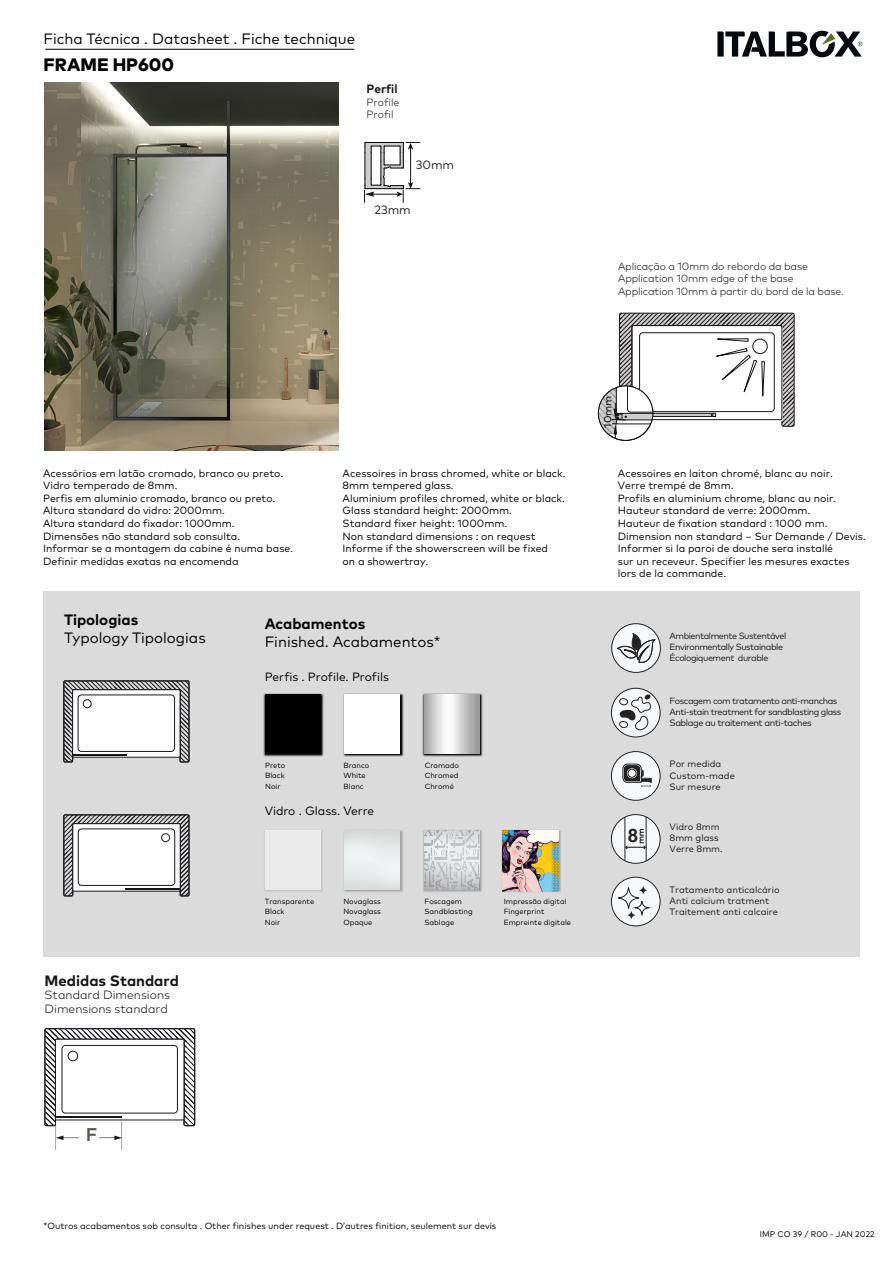
<style>
.page{position:relative;width:893px;height:1263px;background:#fff}
.page>*{position:absolute;margin:0;border:0;box-sizing:border-box;transform-origin:0 0}
.t1{font:700 18.45px "Helvetica";color:#232323}
.t2{font:700 18.15px "Akkurat";color:#5a5753;scale:1.04 1}
.t3{font:800 18px "Mark Pro";color:#000}
.t4{font:15px "Mark Pro";color:#000}
.t5{font:700 15px "Mark Pro";color:#000}
.t6{font:700 15px "Mark Pro";color:#131311}
.t7{font:12.15px "Mark Pro";color:#241f1f}
.t8{font:12px "Mark Pro";color:#000}
.t9{font:300 12px/13.5px "Mark Pro";color:#131311}
.t10{font:700 12px "Mark Pro";color:#1a171c}
.t11{font:10.65px "Mark Pro";color:#131312}
.t12{font:10.5px/12.6px "Mark Pro";color:#000}
.t13{font:300 10.5px/12.6px "Mark Pro";letter-spacing:-.015em;color:#1a171c}
.t14{font:9.3px/11.1px "Mark Pro";color:#1a171c}
.t15{font:9.3px "Mark Pro";letter-spacing:-.05em;color:#1a171c}
.t16{font:9px/10.8px "Mark Pro";letter-spacing:-.05em;color:#1a171c}
.t17{font:9px "Mark Pro";color:#000}
.t18{font:8.25px "Mark Pro";color:#000}
.t19{font:7.5px/10.5px "Mark Pro";color:#000}
</style>
<div class="page">
<svg style="left:364px;top:142px;width:56px;height:61px"></svg>
<img style="left:44px;top:83px;width:294px;height:367px">
<div style="left:43px;top:591px;width:817px;height:365px;background:#dbdbdb"></div>
<hr style="left:45px;top:49px;width:309px;height:1px;background:#000">
<svg style="left:717px;top:31px;width:146px;height:26px"></svg>
<img style="left:264px;top:830px;width:59px;height:62px">
<div style="left:265px;top:830px;width:55px;height:60px;background:#eaeaea"></div>
<img style="left:344px;top:830px;width:59px;height:62px">
<img style="left:344px;top:830px;width:56px;height:60px">
<img style="left:423px;top:830px;width:59px;height:62px">
<img style="left:502px;top:830px;width:59px;height:62px">
<img style="left:503px;top:830px;width:56px;height:60px">
<svg style="left:611px;top:688px;width:49px;height:49px"></svg>
<div style="left:611px;top:688px;width:49px;height:49px;border:1px solid #232323;border-radius:50%"></div>
<svg style="left:619px;top:694px;width:32px;height:38px"></svg>
<div style="left:611px;top:751px;width:49px;height:49px;background:#f7f8f9;border-radius:50%"></div>
<div style="left:611px;top:751px;width:49px;height:50px;border:1px solid #232323;border-radius:50%"></div>
<div style="left:611px;top:814px;width:49px;height:49px;background:#f7f8f9;border-radius:50%"></div>
<div style="left:611px;top:814px;width:49px;height:50px;border:1px solid #232323;border-radius:50%"></div>
<hr style="left:625px;top:817px;width:1px;height:44px;background:#232323">
<hr style="left:646px;top:817px;width:1px;height:44px;background:#232323">
<svg style="left:625px;top:829px;width:21px;height:20px"></svg>
<svg style="left:622px;top:764px;width:30px;height:23px"></svg>
<div style="left:612px;top:624px;width:48px;height:48px;background:#f7f8f9;border-radius:50%"></div>
<div style="left:611px;top:623px;width:50px;height:50px;border:1px solid #232323;border-radius:50%"></div>
<svg style="left:617px;top:633px;width:38px;height:34px"></svg>
<img style="left:503px;top:831px;width:55px;height:61px">
<img style="left:264px;top:694px;width:60px;height:63px">
<div style="left:265px;top:694px;width:55px;height:60px;background:#000"></div>
<img style="left:343px;top:694px;width:60px;height:63px">
<div style="left:344px;top:694px;width:56px;height:60px;background:#fff"></div>
<img style="left:423px;top:694px;width:60px;height:63px">
<img style="left:424px;top:694px;width:56px;height:60px">
<div style="left:611px;top:877px;width:49px;height:49px;background:#f7f8f9;border-radius:50%"></div>
<div style="left:611px;top:877px;width:49px;height:49px;border:1px solid #232323;border-radius:50%"></div>
<svg style="left:618px;top:885px;width:33px;height:31px"></svg>
<svg style="left:627px;top:910px;width:9px;height:10px"></svg>
<svg style="left:639px;top:885px;width:9px;height:10px"></svg>
<svg style="left:63px;top:680px;width:126px;height:82px"></svg>
<div style="left:73px;top:690px;width:107px;height:67px;background:#fff"></div>
<div style="left:72px;top:689px;width:108px;height:68px;border:1px solid #1a171c"></div>
<div style="left:78px;top:695px;width:97px;height:57px;border:1px solid #1a171c;border-radius:3px"></div>
<div style="left:83px;top:699px;width:8px;height:9px;border:1px solid #1a171c;border-radius:50%"></div>
<hr style="left:73px;top:754px;width:54px;height:1px;background:#1a171c">
<svg style="left:63px;top:814px;width:126px;height:82px"></svg>
<div style="left:73px;top:824px;width:107px;height:67px;background:#fff"></div>
<div style="left:73px;top:823px;width:107px;height:68px;border:1px solid #1a171c"></div>
<div style="left:78px;top:829px;width:97px;height:56px;border:1px solid #1a171c;border-radius:3px"></div>
<div style="left:161px;top:833px;width:9px;height:9px;border:1px solid #1a171c;border-radius:50%"></div>
<hr style="left:126px;top:888px;width:54px;height:1px;background:#1a171c">
<svg style="left:45px;top:1028px;width:150px;height:122px"></svg>
<svg style="left:598px;top:313px;width:196px;height:125px"></svg>
<h3 class="t4" style="left:44px;top:27px;width:313px">Ficha Técnica . Datasheet . Fiche technique</h3>
<h3 class="t3" style="left:44px;top:51px;width:132px">FRAME HP600</h3>
<p class="t10" style="left:366px;top:80px;width:33px">Perfil</p>
<p class="t13" style="left:366px;top:95px;width:34px">Profile<br>Profil</p>
<p class="t7" style="left:416px;top:155px;width:40px">30mm</p>
<p class="t7" style="left:374px;top:200px;width:38px">23mm</p>
<p class="t13" style="left:618px;top:259px;width:191px">Aplicação a 10mm do rebordo da base<br>Application 10mm edge of the base</p>
<p class="t13" style="left:618px;top:284px;width:227px">Application 10mm à partir du bord de la base.</p>
<p class="t11" style="left:600px;top:428px;width:34px;rotate:-90deg">10mm</p>
<p class="t12" style="left:43px;top:466px;width:252px">Acessórios em latão cromado, branco ou preto.<br>Vidro temperado de 8mm.<br>Perfis em aluminio cromado, branco ou preto.<br>Altura standard do vidro: 2000mm.<br>Altura standard do fixador: 1000mm.<br>Dimensões não standard sob consulta.<br>Informar se a montagem da cabine é numa base.<br>Definir medidas exatas na encomenda</p>
<p class="t12" style="left:343px;top:466px;width:224px">Acessoires in brass chromed, white or black.<br>8mm tempered glass.<br>Aluminium profiles chromed, white or black.<br>Glass standard height: 2000mm.<br>Standard fixer height: 1000mm.<br>Non standard dimensions : on request Informe if the showerscreen will be fixed<br>on a showertray.</p>
<p class="t12" style="left:618px;top:466px;width:249px">Acessoires en laiton chromé, blanc au noir.<br>Verre trempé de 8mm.<br>Profils en aluminium chrome, blanc au noir.<br>Hauteur standard de verre: 2000mm.<br>Hauteur de fixation standard : 1000 mm.<br>Dimension non standard – Sur Demande / Devis.<br>Informer si la paroi de douche sera installé<br>sur un receveur. Specifier les mesures exactes lors de la commande.</p>
<h3 class="t5" style="left:64px;top:609px;width:76px">Tipologias</h3>
<h3 class="t4" style="left:64px;top:627px;width:143px">Typology Tipologias</h3>
<h3 class="t6" style="left:45px;top:969px;width:136px">Medidas Standard</h3>
<p class="t9" style="left:45px;top:987px;width:127px">Standard Dimensions<br>Dimensions standard</p>
<h3 class="t5" style="left:265px;top:612px;width:102px">Acabamentos</h3>
<h3 class="t4" style="left:265px;top:630px;width:177px">Finished. Acabamentos*</h3>
<p class="t8" style="left:265px;top:667px;width:126px">Perfis . Profile. Profils</p>
<p class="t19" style="left:265px;top:759px;width:22px;text-align:justify">Preto Black Noir</p>
<p class="t19" style="left:344px;top:759px;width:27px">Branco<br>White<br>Blanc</p>
<p class="t19" style="left:425px;top:759px;width:36px;text-align:justify">Cromado Chromed Chromé</p>
<p class="t8" style="left:265px;top:801px;width:111px">Vidro . Glass. Verre</p>
<p class="t19" style="left:265px;top:895px;width:51px">Transparente<br>Black<br>Noir</p>
<p class="t19" style="left:343px;top:895px;width:39px;text-align:justify">Novaglass Novaglass Opaque</p>
<p class="t19" style="left:424px;top:895px;width:50px">Foscagem<br>Sandblasting<br>Sablage</p>
<p class="t19" style="left:504px;top:895px;width:69px">Impressão digital<br>Fingerprint<br>Empreinte digitale</p>
<h2 class="t2" style="left:86px;top:1123px;width:12px">F</h2>
<p class="t17" style="left:44px;top:1219px;width:454px">*Outros acabamentos sob consulta . Other finishes under request . D’autres finition, seulement sur devis</p>
<h1 class="t1" style="left:628px;top:824px;width:12px">8</h1>
<p class="t16" style="left:669px;top:630px;width:118px">Ambientalmente Sustentável<br>Environmentally Sustainable<br>Écologiquement durable</p>
<p class="t16" style="left:669px;top:694px;width:173px">Foscagem com tratamento anti-manchas<br>Anti-stain treatment for sandblasting glass</p>
<p class="t15" style="left:669px;top:715px;width:144px">Sablage au traitement anti-taches</p>
<p class="t14" style="left:669px;top:758px;width:67px">Por medida<br>Custom-made<br>Sur mesure</p>
<p class="t14" style="left:669px;top:820px;width:55px">Vidro 8mm<br>8mm glass<br>Verre 8mm.</p>
<p class="t14" style="left:669px;top:883px;width:112px">Tratamento anticalcário<br>Anti calcium tratment<br>Traitement anti calcaire</p>
<p class="t18" style="left:760px;top:1228px;width:116px">IMP CO 39 / R00 - JAN 2022</p>
</div>
